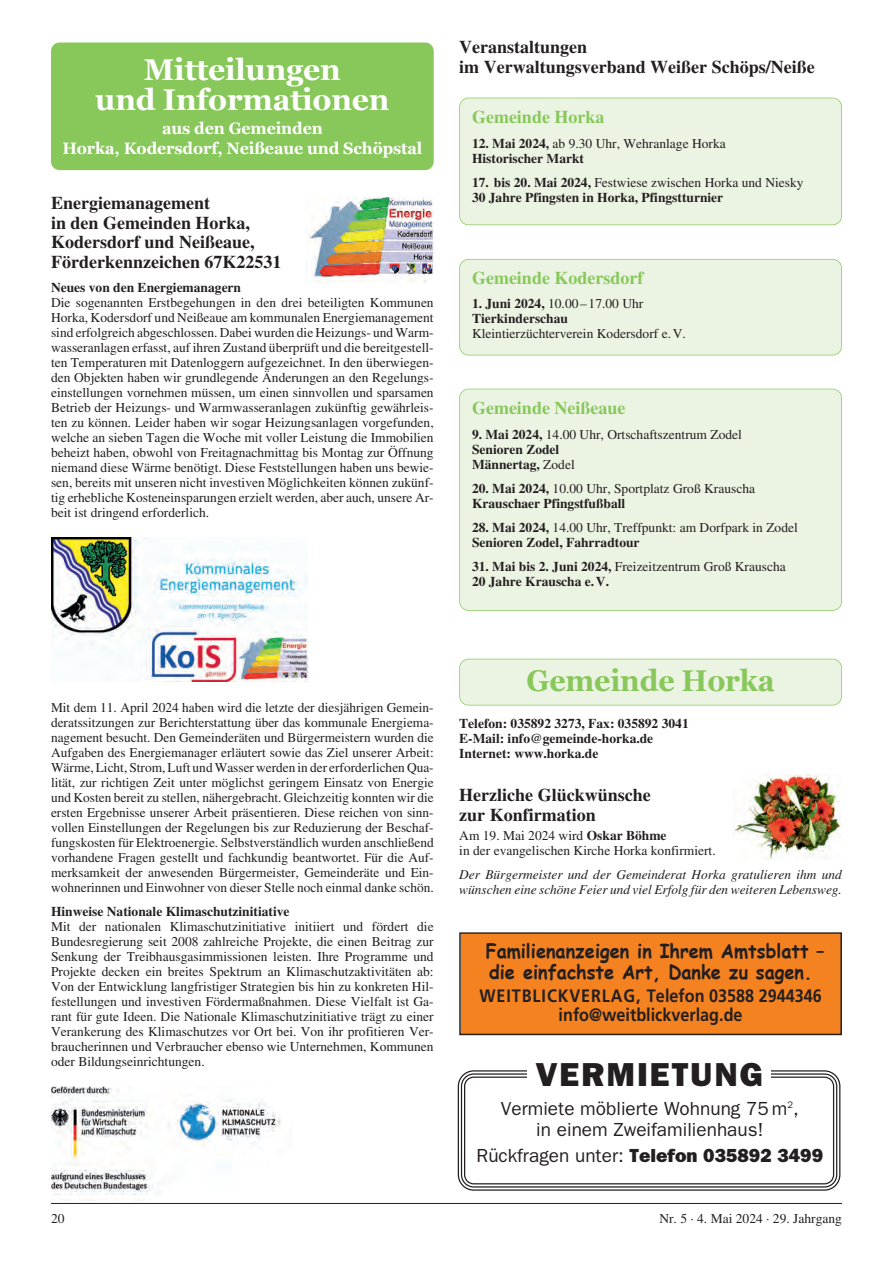
<style>
.page{position:relative;width:893px;height:1263px;background:#fff}
.page>*{position:absolute;margin:0;border:0;box-sizing:border-box;transform-origin:0 0}
.t1{font:33.45px "ITC Franklin Gothic Std Hvy";letter-spacing:.06em;color:#231f20}
.t2{font:700 30px/30px "Georgia";letter-spacing:-.005em;color:#fff;text-align:center}
.t3{font:700 30px "Georgia";letter-spacing:-.005em;color:#88c75a;scale:.95 1}
.t4{font:700 19.5px/20.4px "Comic Sans MS";color:#231f20;scale:.93 1}
.t5{font:19.05px/21.1px "ITC Franklin Gothic Std";color:#231f20;text-align:center}
.t6{font:19.05px "ITC Franklin Gothic Std Hvy";color:#231f20}
.t7{font:700 18px/19.5px "Times LT Std";color:#231f20}
.t8{font:700 18px/19px "Frutiger LT Std";color:#231f20;text-align:center;scale:.9 1}
.t9{font:700 18px "Times LT Std";color:#88c75a}
.t10{font:700 16.5px/19.5px "Georgia";letter-spacing:-.005em;color:#fff;text-align:center}
.t11{font:13.5px/15px "Times LT Std";color:#231f20;text-align:justify}
.t12{font:700 13.5px/15px "Times LT Std";color:#231f20}
.t13{font:italic 13.5px/15px "Times LT Std";color:#231f20}
.s1{font-weight:400}
.s2{font-weight:700}
.s3{font-family:"ITC Franklin Gothic Std"}
</style>
<div class="page">
<div style="left:51px;top:43px;width:383px;height:127px;background:#88c75a;border-radius:9px"></div>
<img style="left:306px;top:197px;width:128px;height:85px">
<img style="left:51px;top:537px;width:256px;height:145px">
<img style="left:51px;top:1086px;width:230px;height:109px">
<div style="left:460px;top:98px;width:381px;height:126px;background:#ebf4e3;border-radius:9px"></div>
<div style="left:459px;top:98px;width:383px;height:127px;border:2px solid #88c75a;border-radius:9px"></div>
<div style="left:460px;top:260px;width:381px;height:95px;background:#ebf4e3;border-radius:9px"></div>
<div style="left:459px;top:259px;width:383px;height:96px;border:2px solid #88c75a;border-radius:9px"></div>
<div style="left:460px;top:389px;width:381px;height:221px;background:#ebf4e3;border-radius:9px"></div>
<div style="left:459px;top:389px;width:383px;height:222px;border:2px solid #88c75a;border-radius:9px"></div>
<div style="left:460px;top:659px;width:381px;height:46px;background:#ebf4e3;border-radius:9px"></div>
<div style="left:459px;top:659px;width:383px;height:46px;border:2px solid #88c75a;border-radius:9px"></div>
<img style="left:734px;top:774px;width:106px;height:85px">
<hr style="left:51px;top:1203px;width:791px;height:1px;background:#231f20">
<svg style="left:457px;top:1070px;width:384px;height:121px"></svg>
<svg style="left:460px;top:1073px;width:378px;height:115px"></svg>
<div style="left:527px;top:1062px;width:244px;height:38px;background:#fff"></div>
<div style="left:461px;top:934px;width:379px;height:100px;background:#f58220"></div>
<div style="left:459px;top:932px;width:383px;height:103px;border:2px solid #231f20"></div>
<h2 class="t2" style="left:95px;top:55px;width:296px">Mitteilungen<br>und Informationen</h2>
<p class="t10" style="left:62px;top:119px;width:362px">aus den Gemeinden<br>Horka, Kodersdorf, Neißeaue und Schöpstal</p>
<h3 class="t7" style="left:51px;top:195px;width:232px">Energiemanagement<br>in den Gemeinden Horka,<br>Kodersdorf und Neißeaue,<br>Förderkennzeichen 67K22531</h3>
<p class="t12" style="left:51px;top:281px;width:192px">Neues von den Energiemanagern</p>
<p class="t11" style="left:51px;top:296px;width:384px">Die sogenannten Erstbegehungen in den drei beteiligten Kommunen Horka, Kodersdorf und Neißeaue am kommunalen Energiemanagement sind erfolgreich abgeschlossen. Dabei wurden die Heizungs- und Warm&shy;wasseranlagen erfasst, auf ihren Zustand überprüft und die bereitgestell&shy;ten Temperaturen mit Datenloggern aufgezeichnet. In den überwiegen&shy;den Objekten haben wir grundlegende Änderungen an den Regelungs&shy;einstellungen vornehmen müssen, um einen sinnvollen und sparsamen Betrieb der Heizungs- und Warmwasseranlagen zukünftig gewährleis&shy;ten zu können. Leider haben wir sogar Heizungsanlagen vorgefunden, welche an sieben Tagen die Woche mit voller Leistung die Immobilien beheizt haben, obwohl von Freitagnachmittag bis Montag zur Öffnung niemand diese Wärme benötigt. Diese Feststellungen haben uns bewie&shy;sen, bereits mit unseren nicht investiven Möglichkeiten können zukünf&shy;tig erhebliche Kosteneinsparungen erzielt werden, aber auch, unsere Ar&shy;beit ist dringend erforderlich.</p>
<h3 class="t7" style="left:459px;top:39px;width:357px">Veranstaltungen<br>im Verwaltungsverband Weißer Schöps/Neiße</h3>
<h3 class="t9" style="left:472px;top:111px;width:134px">Gemeinde Horka</h3>
<p class="t12" style="left:472px;top:137px;width:255px">12. Mai 2024, <span class="s1">ab 9.30 Uhr, Wehranlage Horka<br></span>Historischer Markt</p>
<p class="t12" style="left:472px;top:176px;width:333px">17. bis 20. Mai 2024, <span class="s1">Festwiese zwischen Horka und Niesky<br></span>30 Jahre Pfingsten in Horka, Pfingstturnier</p>
<h3 class="t9" style="left:472px;top:272px;width:173px">Gemeinde Kodersdorf</h3>
<p class="t12" style="left:472px;top:297px;width:173px">1. Juni 2024, <span class="s1">10.00 – 17.00 Uhr<br></span>Tierkinderschau</p>
<p class="t11" style="left:472px;top:327px;width:215px">Kleintierzüchterverein Kodersdorf e. V.</p>
<h3 class="t9" style="left:472px;top:402px;width:155px">Gemeinde Neißeaue</h3>
<p class="t11" style="left:472px;top:428px;width:271px;text-align:left"><span class="s2">9. Mai 2024,</span> 14.00 Uhr, Ortschaftszentrum Zodel<br><span class="s2">Senioren Zodel<br>Männertag,</span> Zodel</p>
<p class="t12" style="left:472px;top:482px;width:285px">20. Mai 2024, <span class="s1">10.00 Uhr, Sportplatz Groß Krauscha<br></span>Krauschaer Pfingstfußball</p>
<p class="t11" style="left:472px;top:521px;width:327px"><span class="s2">28. Mai 2024,</span> 14.00 Uhr, Treffpunkt: am Dorfpark in Zodel<br><span class="s2">Senioren Zodel, Fahrradtour</span></p>
<p class="t12" style="left:472px;top:560px;width:315px">31. Mai bis 2. Juni 2024, <span class="s1">Freizeitzentrum Groß Krauscha<br></span>20 Jahre Krauscha e. V.</p>
<p class="t11" style="left:51px;top:701px;width:384px">Mit dem 11. April 2024 haben wird die letzte der diesjährigen Gemein&shy;deratssitzungen zur Berichterstattung über das kommunale Energiema&shy;nagement besucht. Den Gemeinderäten und Bürgermeistern wurden die Aufgaben des Energiemanager erläutert sowie das Ziel unserer Arbeit:<br>Wärme, Licht, Strom, Luft und Wasser werden in der erforderlichen Qua&shy;lität, zur richtigen Zeit unter möglichst geringem Einsatz von Energie und Kosten bereit zu stellen, nähergebracht. Gleichzeitig konnten wir die ersten Ergebnisse unserer Arbeit präsentieren. Diese reichen von sinn&shy;vollen Einstellungen der Regelungen bis zur Reduzierung der Beschaf&shy;fungskosten für Elektroenergie. Selbstverständlich wurden anschließend vorhandene Fragen gestellt und fachkundig beantwortet. Für die Auf&shy;merksamkeit der anwesenden Bürgermeister, Gemeinderäte und Ein&shy;wohnerinnen und Einwohner von dieser Stelle noch einmal danke schön.</p>
<p class="t12" style="left:51px;top:905px;width:240px">Hinweise Nationale Klimaschutzinitiative</p>
<p class="t11" style="left:51px;top:920px;width:384px">Mit der nationalen Klimaschutzinitiative initiiert und fördert die Bundesregierung seit 2008 zahlreiche Projekte, die einen Beitrag zur Senkung der Treibhausgasimmissionen leisten. Ihre Programme und Projekte decken ein breites Spektrum an Klimaschutzaktivitäten ab:<br>Von der Entwicklung langfristiger Strategien bis hin zu konkreten Hil&shy;festellungen und investiven Fördermaßnahmen. Diese Vielfalt ist Ga&shy;rant für gute Ideen. Die Nationale Klimaschutzinitiative trägt zu einer Verankerung des Klimaschutzes vor Ort bei. Von ihr profitieren Ver&shy;braucherinnen und Verbraucher ebenso wie Unternehmen, Kommunen oder Bildungseinrichtungen.</p>
<h2 class="t3" style="left:527px;top:664px;width:263px">Gemeinde Horka</h2>
<p class="t12" style="left:459px;top:717px;width:231px">Telefon: 035892 3273, Fax: 035892 3041<br>E-Mail: info@gemeinde-horka.de<br>Internet: www.horka.de</p>
<h3 class="t7" style="left:459px;top:787px;width:193px">Herzliche Glückwünsche zur Konfirmation</h3>
<p class="t11" style="left:459px;top:829px;width:258px">Am 19. Mai 2024 wird <span class="s2">Oskar Böhme<br></span>in der evangelischen Kirche Horka konfirmiert.</p>
<p class="t13" style="left:459px;top:868px;width:384px">Der Bürgermeister und der Gemeinderat Horka gratulieren ihm und wünschen eine schöne Feier und viel Erfolg für den weiteren Lebensweg.</p>
<h3 class="t4" style="left:486px;top:940px;width:366px">Familienanzeigen in Ihrem Amtsblatt – die einfachste Art, Danke zu sagen.</h3>
<h3 class="t8" style="left:479px;top:987px;width:382px">WEITBLICKVERLAG, Telefon 03588 2944346 info@weitblickverlag.de</h3>
<h1 class="t1" style="left:536px;top:1054px;width:229px">VERMIETUNG</h1>
<h3 class="t5" style="left:501px;top:1099px;width:300px">Vermiete möblierte Wohnung 75 m<sup>2</sup>, in einem Zweifamilienhaus!</h3>
<h3 class="t6" style="left:477px;top:1144px;width:348px"><span class="s3">Rückfragen unter:</span> Telefon 035892 3499</h3>
<p class="t11" style="left:51px;top:1213px;width:15px">20</p>
<p class="t11" style="left:659px;top:1213px;width:184px">Nr. 5 · 4. Mai 2024 · 29. Jahrgang</p>
</div>
